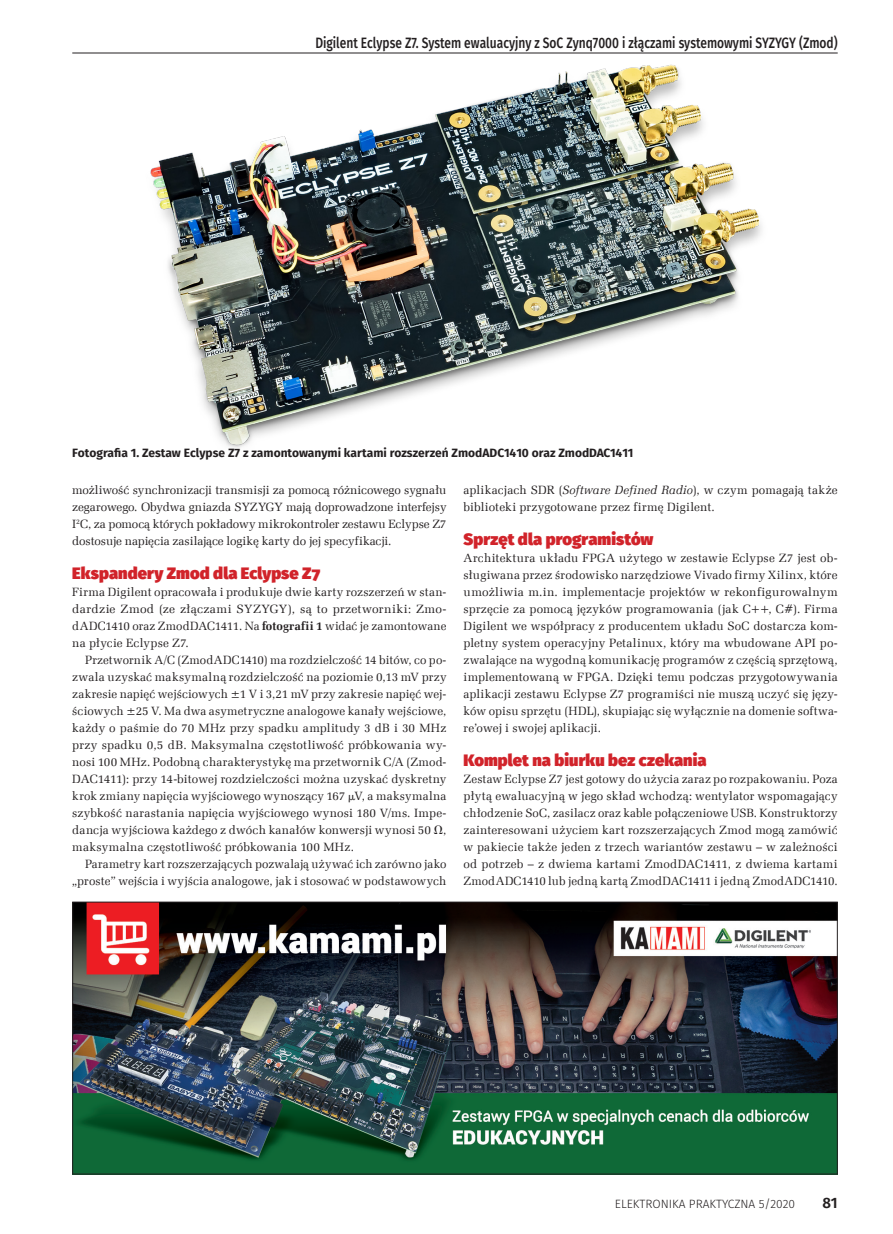
<style>
.page{position:relative;width:893px;height:1234px;background:#fff}
.page>*{position:absolute;margin:0;border:0;box-sizing:border-box;transform-origin:0 0}
._3_Srodtytul{font:900 16.5px "Fira Sans";letter-spacing:.005em;color:#d1232a}
.t1{font:500 15px "Fira Sans";color:#231f20;scale:.8 1}
.t2{font:600 15px "Fira Sans";color:#231f20}
._1_Body{font:12px/17px "Zapf Ellipt EU";letter-spacing:.01em;color:#231f20;text-align:justify}
._4_Podpis{font:700 12px "Fira Sans";color:#231f20}
.t3{font:300 12px "Fira Sans";color:#231f20}
.s1{font-weight:700}
.s2{font-family:"Math With Greek"}
.s3{font-style:italic}
</style>
<div class="page">
<hr style="left:72px;top:53px;width:766px;height:1px;background:#231f20">
<img style="left:150px;top:64px;width:612px;height:384px">
<img style="left:74px;top:903px;width:762px;height:269px">
<p class="t1" style="left:315px;top:31px;width:654px">Digilent Eclypse Z7. System ewaluacyjny z SoC Zynq7000 i złączami systemowymi SYZYGY (Zmod)</p>
<p class="_4_Podpis" style="left:72px;top:442px;width:563px">Fotografia 1. Zestaw Eclypse Z7 z zamontowanymi kartami rozszerzeń ZmodADC1410 oraz ZmodDAC1411</p>
<p class="_1_Body" style="left:72px;top:481px;width:376px">możliwość synchronizacji transmisji za pomocą różnicowego sygnału zegarowego. Obydwa gniazda SYZYGY mają doprowadzone interfejsy I<sup>2</sup>C, za pomocą których pokładowy mikrokontroler zestawu Eclypse Z7 dostosuje napięcia zasilające logikę karty do jej specyfikacji.</p>
<p class="_3_Srodtytul" style="left:72px;top:557px;width:250px">Ekspandery Zmod dla Eclypse Z7</p>
<p class="_1_Body" style="left:72px;top:583px;width:376px">Firma Digilent opracowała i produkuje dwie karty rozszerzeń w stan&shy;dardzie Zmod (ze złączami SYZYGY), są to przetworniki: Zmo&shy;dADC1410 oraz ZmodDAC1411. Na <span class="s1">fotografii 1</span> widać je zamontowane na płycie Eclypse Z7.</p>
<p class="_1_Body" style="left:72px;top:651px;width:376px;text-indent:13px">Przetwornik A/C (ZmodADC1410) ma rozdzielczość 14 bitów, co po&shy;zwala uzyskać maksymalną rozdzielczość na poziomie 0,13 mV przy zakresie napięć wejściowych ±1 V i 3,21 mV przy zakresie napięć wej&shy;ściowych ±25 V. Ma dwa asymetryczne analogowe kanały wejściowe, każdy o paśmie do 70 MHz przy spadku amplitudy 3 dB i 30 MHz przy spadku 0,5 dB. Maksymalna częstotliwość próbkowania wy&shy;nosi 100 MHz. Podobną charakterystykę ma przetwornik C/A (Zmod-DAC1411): przy 14-bitowej rozdzielczości można uzyskać dyskretny krok zmiany napięcia wyjściowego wynoszący 167 <span class="s2">m</span>V, a maksymalna szybkość narastania napięcia wyjściowego wynosi 180 V/ms. Impe&shy;dancja wyjściowa każdego z dwóch kanałów konwersji wynosi 50 <span class="s2">V</span>, maksymalna częstotliwość próbkowania 100 MHz.</p>
<p class="_1_Body" style="left:72px;top:855px;width:376px;text-align:right">Parametry kart rozszerzających pozwalają używać ich zarówno jako „proste” wejścia i wyjścia analogowe, jak i stosować w podstawowych</p>
<p class="_1_Body" style="left:463px;top:481px;width:376px">aplikacjach SDR (<span class="s3">Software Defined Radio</span>), w czym pomagają także biblioteki przygotowane przez firmę Digilent.</p>
<p class="_3_Srodtytul" style="left:463px;top:523px;width:192px">Sprzęt dla programistów</p>
<p class="_1_Body" style="left:463px;top:549px;width:376px">Architektura układu FPGA użytego w zestawie Eclypse Z7 jest ob&shy;sługiwana przez środowisko narzędziowe Vivado firmy Xilinx, które umożliwia m.in. implementacje projektów w rekonfigurowalnym sprzęcie za pomocą języków programowania (jak C++, C#). Firma Digilent we współpracy z producentem układu SoC dostarcza kom&shy;pletny system operacyjny Petalinux, który ma wbudowane API po&shy;zwalające na wygodną komunikację programów z częścią sprzętową, implementowaną w FPGA. Dzięki temu podczas przygotowywania aplikacji zestawu Eclypse Z7 programiści nie muszą uczyć się języ&shy;ków opisu sprzętu (HDL), skupiając się wyłącznie na domenie softwa&shy;re’owej i swojej aplikacji.</p>
<p class="_3_Srodtytul" style="left:463px;top:744px;width:245px">Komplet na biurku bez czekania</p>
<p class="_1_Body" style="left:463px;top:770px;width:376px">Zestaw Eclypse Z7 jest gotowy do użycia zaraz po rozpakowaniu. Poza płytą ewaluacyjną w jego skład wchodzą: wentylator wspomagający chłodzenie SoC, zasilacz oraz kable połączeniowe USB. Konstruktorzy zainteresowani użyciem kart rozszerzających Zmod mogą zamówić w pakiecie także jeden z trzech wariantów zestawu – w zależności od potrzeb – z dwiema kartami ZmodDAC1411, z dwiema kartami ZmodADC1410 lub jedną kartą ZmodDAC1411 i jedną ZmodADC1410.</p>
<p class="t3" style="left:615px;top:1195px;width:182px">ELEKTRONIKA PRAKTYCZNA 5/2020</p>
<p class="t2" style="left:822px;top:1190px;width:17px">81</p>
</div>
